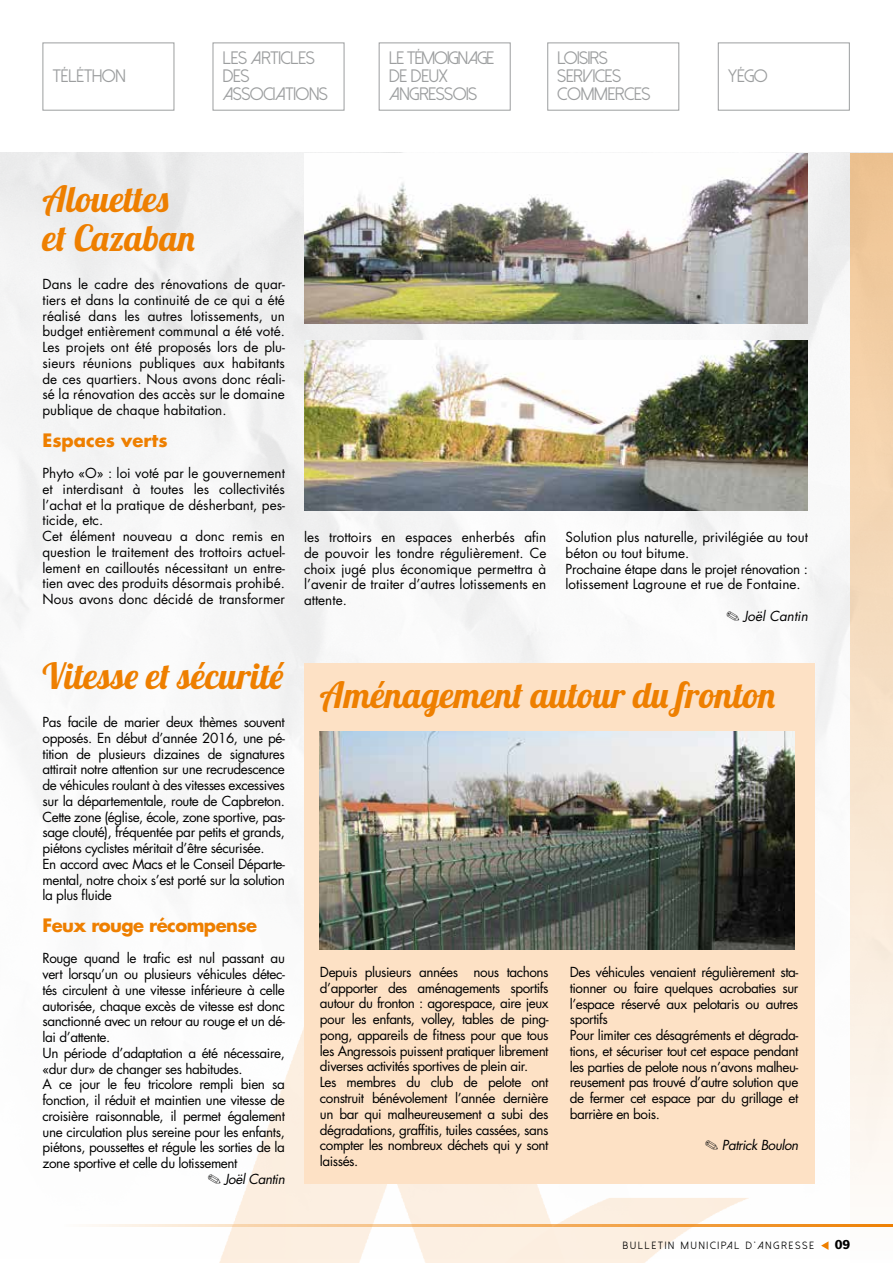
<style>
.page{position:relative;width:893px;height:1263px;background:#fff}
.page>*{position:absolute;margin:0;border:0;box-sizing:border-box;transform-origin:0 0}
.t1{font:36px/39px "Lobster 1.4";letter-spacing:.015em;color:#ee7f00}
.t2{font:18px/18px "Dolce Vita";color:#9c9e9f}
.t3{font:700 18px "Futura";letter-spacing:-.03em;color:#ee7f00}
.t4{font:700 18px "Futura";color:#ee7f00}
.t5{font:13.5px/15.8px "Futura";letter-spacing:-.03em;color:#000}
.t6{font:13.5px/15.8px "Futura";color:#000}
.t7{font:italic 13.5px "Futura";letter-spacing:-.03em;color:#000}
.t8{font:italic 13.5px "Futura";color:#000}
.t9{font:700 13.5px "News Gothic T";color:#000}
.t10{font:10.5px "Dolce Vita";letter-spacing:.2em;color:#000}
</style>
<div class="page">
<div style="left:0;top:153px;width:893px;height:1109px;background:#f8f8f8"></div>
<div style="left:168px;top:904px;width:599px;height:359px;background:#fff"></div>
<img style="left:168px;top:1027px;width:599px;height:236px">
<div style="left:850px;top:153px;width:43px;height:1110px;background:linear-gradient(to bottom,#efc391,#fefefd)"></div>
<hr style="left:64px;top:1224px;width:829px;height:2px;background:#ee7f00">
<svg style="left:821px;top:1241px;width:7px;height:9px"></svg>
<div style="left:379px;top:43px;width:132px;height:68px;border:1px solid #9c9e9f"></div>
<div style="left:547px;top:43px;width:132px;height:68px;border:1px solid #9c9e9f"></div>
<div style="left:718px;top:43px;width:132px;height:68px;border:1px solid #9c9e9f"></div>
<div style="left:213px;top:43px;width:131px;height:68px;border:1px solid #9c9e9f"></div>
<div style="left:43px;top:43px;width:131px;height:68px;border:1px solid #9c9e9f"></div>
<img style="left:304px;top:153px;width:504px;height:170px">
<img style="left:304px;top:340px;width:504px;height:170px">
<div style="left:304px;top:663px;width:510px;height:521px;background:#fde1c5"></div>
<img style="left:320px;top:731px;width:474px;height:218px">
<h2 class="t2" style="left:53px;top:67px;width:75px">TÉLÉTHON</h2>
<h2 class="t2" style="left:223px;top:50px;width:106px">LES ARTICLES<br>DES<br>ASSOCIATIONS</h2>
<h2 class="t2" style="left:389px;top:50px;width:107px">LE TÉMOIGNAGE<br>DE DEUX<br>ANGRESSOIS</h2>
<h2 class="t2" style="left:558px;top:50px;width:94px">LOISIRS<br>SERVICES<br>COMMERCES</h2>
<h2 class="t2" style="left:728px;top:67px;width:20px">yégo</h2>
<h1 class="t1" style="left:43px;top:179px;width:154px">Alouettes et Cazaban</h1>
<p class="t5" style="left:43px;top:276px;width:244px;text-align:justify">Dans le cadre des rénovations de quar&shy;tiers et dans la continuité de ce qui a été réalisé dans les autres lotissements, un budget entièrement communal a été voté.<br>Les projets ont été proposés lors de plu&shy;sieurs réunions publiques aux habitants de ces quartiers. Nous avons donc réali&shy;sé la rénovation des accès sur le domaine publique de chaque habitation.</p>
<h2 class="t4" style="left:43px;top:427px;width:127px">Espaces verts</h2>
<p class="t6" style="left:43px;top:465px;width:244px">Phyto «O» : loi voté par le gouvernement et interdisant à toutes les collectivités l’achat et la pratique de désherbant, pes&shy;ticide, etc.<br>Cet élément nouveau a donc remis en question le traitement des trottoirs actuel&shy;lement en cailloutés nécessitant un entre&shy;tien avec des produits désormais prohibé.<br>Nous avons donc décidé de transformer</p>
<h1 class="t1" style="left:43px;top:656px;width:242px">Vitesse et sécurité</h1>
<p class="t5" style="left:43px;top:714px;width:244px">Pas facile de marier deux thèmes souvent opposés. En début d’année 2016, une pé&shy;tition de plusieurs dizaines de signatures attirait notre attention sur une recrudescence de véhicules roulant à des vitesses excessives sur la départementale, route de Capbreton.<br>Cette zone (église, école, zone sportive, pas&shy;sage clouté), fréquentée par petits et grands, piétons cyclistes méritait d’être sécurisée.<br>En accord avec Macs et le Conseil Départe&shy;mental, notre choix s’est porté sur la solution la plus fluide</p>
<h2 class="t3" style="left:43px;top:913px;width:216px">Feux rouge récompense</h2>
<p class="t5" style="left:43px;top:950px;width:244px">Rouge quand le trafic est nul passant au</p>
<p class="t5" style="left:43px;top:966px;width:244px">vert lorsqu’un ou plusieurs véhicules détec-</p>
<p class="t5" style="left:43px;top:982px;width:244px">tés circulent à une vitesse inférieure à celle</p>
<p class="t5" style="left:43px;top:998px;width:244px">autorisée, chaque excès de vitesse est donc</p>
<p class="t5" style="left:43px;top:1013px;width:244px">sanctionné avec un retour au rouge et un dé-</p>
<p class="t5" style="left:43px;top:1029px;width:69px">lai d’attente.</p>
<p class="t5" style="left:43px;top:1045px;width:244px">Un période d’adaptation a été nécessaire,</p>
<p class="t5" style="left:43px;top:1061px;width:202px">«dur dur» de changer ses habitudes.</p>
<p class="t5" style="left:43px;top:1076px;width:244px">A ce jour le feu tricolore rempli bien sa</p>
<p class="t5" style="left:43px;top:1092px;width:244px">fonction, il réduit et maintien une vitesse de</p>
<p class="t5" style="left:43px;top:1108px;width:244px">croisière raisonnable, il permet également</p>
<p class="t5" style="left:43px;top:1124px;width:244px">une circulation plus sereine pour les enfants,</p>
<p class="t5" style="left:43px;top:1139px;width:244px">piétons, poussettes et régule les sorties de la</p>
<p class="t5" style="left:43px;top:1155px;width:196px">zone sportive et celle du lotissement</p>
<p class="t7" style="left:207px;top:1170px;width:79px">✎ Joël Cantin</p>
<p class="t5" style="left:304px;top:529px;width:244px;text-align:justify">les trottoirs en espaces enherbés afin de pouvoir les tondre régulièrement. Ce choix jugé plus économique permettra à l’avenir de traiter d’autres lotissements en attente.</p>
<p class="t6" style="left:566px;top:529px;width:244px">Solution plus naturelle, privilégiée au tout béton ou tout bitume.<br>Prochaine étape dans le projet rénovation : lotissement Lagroune et rue de Fontaine.</p>
<p class="t8" style="left:726px;top:607px;width:83px">✎ Joël Cantin</p>
<h1 class="t1" style="left:320px;top:675px;width:457px">Aménagement autour du fronton</h1>
<p class="t5" style="left:320px;top:964px;width:230px">Depuis plusieurs années nous tachons d’apporter des aménagements sportifs autour du fronton : agorespace, aire jeux pour les enfants, volley, tables de ping&shy;pong, appareils de fitness pour que tous les Angressois puissent pratiquer librement diverses activités sportives de plein air.<br>Les membres du club de pelote ont construit bénévolement l’année dernière un bar qui malheureusement a subi des dégradations, graffitis, tuiles cassées, sans compter les nombreux déchets qui y sont laissés.</p>
<p class="t5" style="left:570px;top:964px;width:230px">Des véhicules venaient régulièrement sta&shy;tionner ou faire quelques acrobaties sur l’espace réservé aux pelotaris ou autres sportifs<br>Pour limiter ces désagréments et dégrada&shy;tions, et sécuriser tout cet espace pendant les parties de pelote nous n’avons malheu&shy;reusement pas trouvé d’autre solution que de fermer cet espace par du grillage et barrière en bois.</p>
<p class="t7" style="left:705px;top:1136px;width:95px">✎ Patrick Boulon</p>
<p class="t10" style="left:623px;top:1240px;width:193px">BULLETIN MUNICIPAL D’ANGRESSE</p>
<p class="t9" style="left:835px;top:1237px;width:17px">09</p>
</div>
